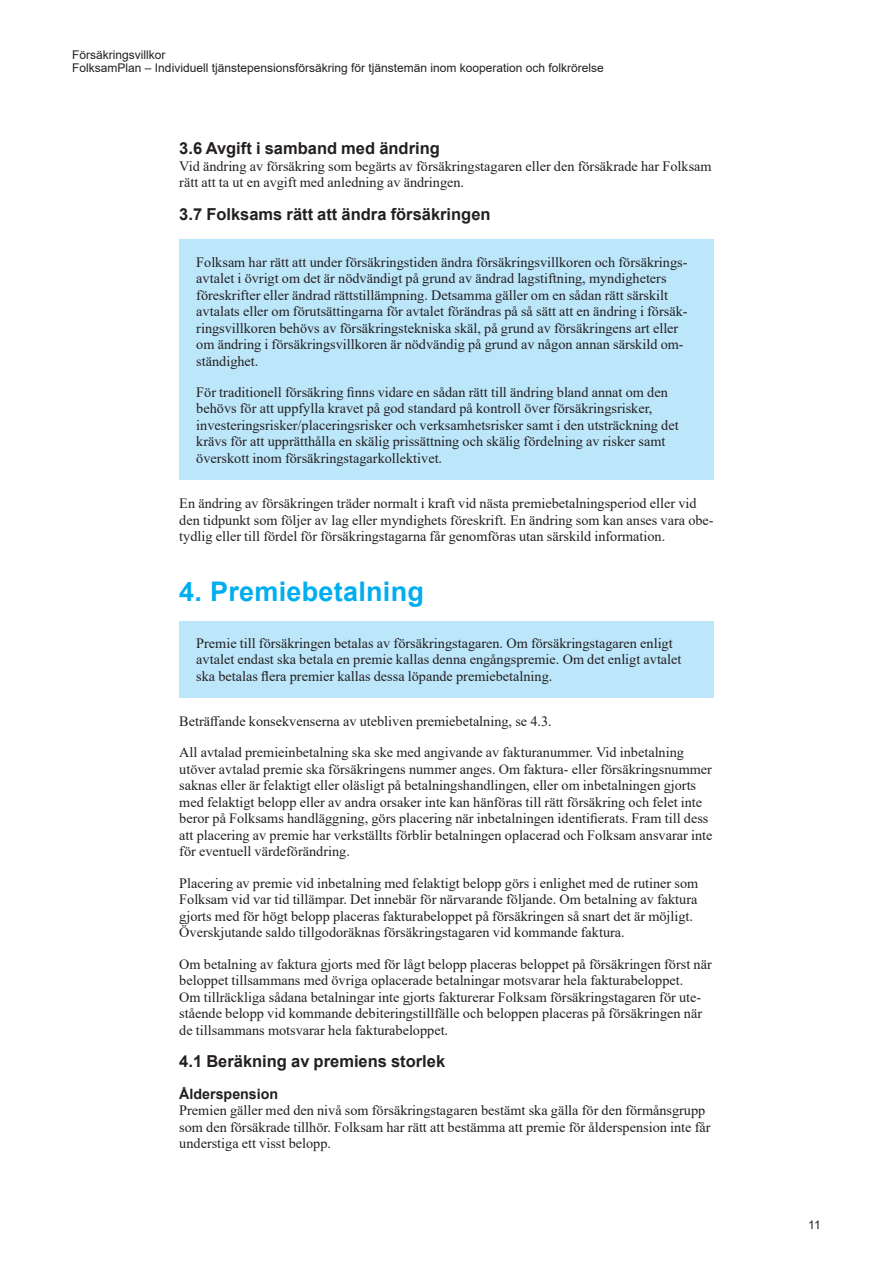
<style>
.page{position:relative;width:893px;height:1263px;background:#fff}
.page>*{position:absolute;margin:0;border:0;box-sizing:border-box;transform-origin:0 0}
._0_Rubrik_3_18pt_Arial_R1{font:700 27px "Arial";letter-spacing:.01em;color:#00aeef}
._0_Rubrik_5_11pt__Arial_R2{font:700 16.5px "Arial";color:#231f20}
._0_Brödtext_nytt_stycke{font:14.25px/16.5px "Times New Roman";color:#231f20}
._0_Brödtext{font:14.25px/16.5px "Times New Roman";color:#231f20}
._0_Rubrik_6_9_5pt_Arial_R3{font:700 14.25px "Arial";color:#231f20}
.t1{font:12px/13.5px "Arial";color:#231f20}
</style>
<div class="page">
<div style="left:179px;top:240px;width:535px;height:240px;background:#bce6fa"></div>
<div style="left:179px;top:621px;width:535px;height:76px;background:#bce6fa"></div>
<p class="t1" style="left:72px;top:48px;width:533px">Försäkringsvillkor<br>FolksamPlan – Individuell tjänstepensionsförsäkring för tjänstemän inom kooperation och folkrörelse</p>
<p class="_0_Rubrik_5_11pt__Arial_R2" style="left:179px;top:137px;width:262px">3.6 Avgift i samband med ändring</p>
<p class="_0_Brödtext" style="left:179px;top:157px;width:534px">Vid ändring av försäkring som begärts av försäkringstagaren eller den försäkrade har Folksam rätt att ta ut en avgift med anledning av ändringen.</p>
<p class="_0_Rubrik_5_11pt__Arial_R2" style="left:179px;top:203px;width:313px">3.7 Folksams rätt att ändra försäkringen</p>
<p class="_0_Brödtext_nytt_stycke" style="left:196px;top:253px;width:493px">Folksam har rätt att under försäkringstiden ändra försäkringsvillkoren och försäkrings&shy;avtalet i övrigt om det är nödvändigt på grund av ändrad lagstiftning, myndigheters föreskrifter eller ändrad rättstillämpning. Detsamma gäller om en sådan rätt särskilt avtalats eller om förutsättingarna för avtalet förändras på så sätt att en ändring i försäk&shy;ringsvillkoren behövs av försäkringstekniska skäl, på grund av försäkringens art eller om ändring i försäkringsvillkoren är nödvändig på grund av någon annan särskild om&shy;ständighet.</p>
<p class="_0_Brödtext_nytt_stycke" style="left:196px;top:383px;width:484px">För traditionell försäkring finns vidare en sådan rätt till ändring bland annat om den behövs för att uppfylla kravet på god standard på kontroll över försäkringsrisker, investeringsrisker/placeringsrisker och verksamhetsrisker samt i den utsträckning det krävs för att upprätthålla en skälig prissättning och skälig fördelning av risker samt överskott inom försäkringstagarkollektivet.</p>
<p class="_0_Brödtext" style="left:179px;top:495px;width:536px">En ändring av försäkringen träder normalt i kraft vid nästa premiebetalningsperiod eller vid den tidpunkt som följer av lag eller myndighets föreskrift. En ändring som kan anses vara obe&shy;tydlig eller till fördel för försäkringstagarna får genomföras utan särskild information.</p>
<p class="_0_Rubrik_3_18pt_Arial_R1" style="left:179px;top:572px;width:246px">4. Premiebetalning</p>
<p class="_0_Brödtext_nytt_stycke" style="left:196px;top:634px;width:487px">Premie till försäkringen betalas av försäkringstagaren. Om försäkringstagaren enligt avtalet endast ska betala en premie kallas denna engångspremie. Om det enligt avtalet ska betalas flera premier kallas dessa löpande premiebetalning.</p>
<p class="_0_Brödtext" style="left:179px;top:712px;width:374px">Beträffande konsekvenserna av utebliven premiebetalning, se 4.3.</p>
<p class="_0_Brödtext_nytt_stycke" style="left:179px;top:744px;width:535px">All avtalad premieinbetalning ska ske med angivande av fakturanummer. Vid inbetalning utöver avtalad premie ska försäkringens nummer anges. Om faktura- eller försäkringsnummer saknas eller är felaktigt eller oläsligt på betalningshandlingen, eller om inbetalningen gjorts med felaktigt belopp eller av andra orsaker inte kan hänföras till rätt försäkring och felet inte beror på Folksams handläggning, görs placering när inbetalningen identifierats. Fram till dess att placering av premie har verkställts förblir betalningen oplacerad och Folksam ansvarar inte för eventuell värdeförändring.</p>
<p class="_0_Brödtext_nytt_stycke" style="left:179px;top:874px;width:520px">Placering av premie vid inbetalning med felaktigt belopp görs i enlighet med de rutiner som Folksam vid var tid tillämpar. Det innebär för närvarande följande. Om betalning av faktura gjorts med för högt belopp placeras fakturabeloppet på försäkringen så snart det är möjligt.<br>Överskjutande saldo tillgodoräknas försäkringstagaren vid kommande faktura.</p>
<p class="_0_Brödtext_nytt_stycke" style="left:179px;top:955px;width:534px">Om betalning av faktura gjorts med för lågt belopp placeras beloppet på försäkringen först när beloppet tillsammans med övriga oplacerade betalningar motsvarar hela fakturabeloppet.<br>Om tillräckliga sådana betalningar inte gjorts fakturerar Folksam försäkringstagaren för ute&shy;stående belopp vid kommande debiteringstillfälle och beloppen placeras på försäkringen när de tillsammans motsvarar hela fakturabeloppet.</p>
<p class="_0_Rubrik_5_11pt__Arial_R2" style="left:179px;top:1050px;width:267px">4.1 Beräkning av premiens storlek</p>
<p class="_0_Rubrik_6_9_5pt_Arial_R3" style="left:179px;top:1084px;width:100px">Ålderspension</p>
<p class="_0_Brödtext" style="left:179px;top:1102px;width:533px">Premien gäller med den nivå som försäkringstagaren bestämt ska gälla för den förmånsgrupp som den försäkrade tillhör. Folksam har rätt att bestämma att premie för ålderspension inte får understiga ett visst belopp.</p>
<p class="t1" style="left:808px;top:1218px;width:14px">11</p>
</div>
